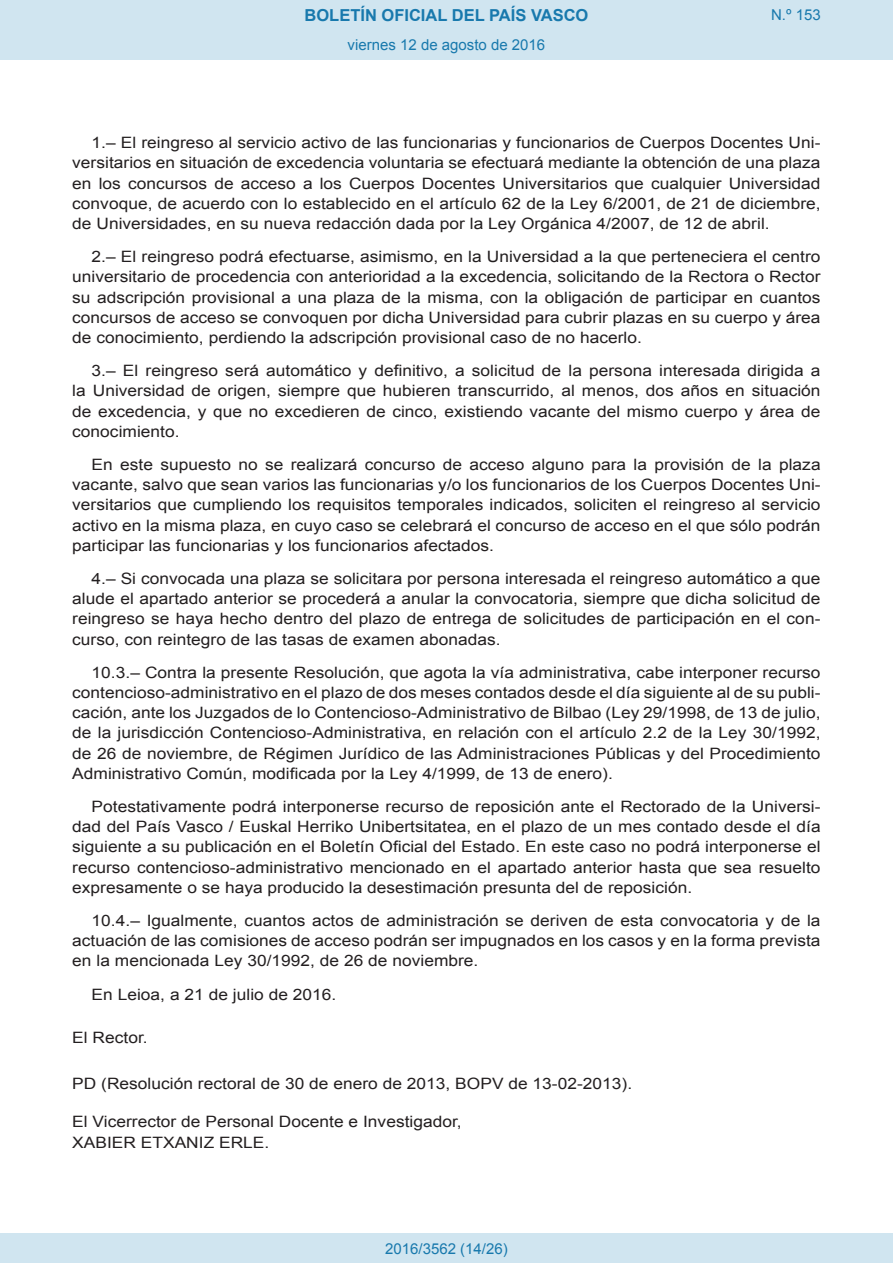
<style>
.page{position:relative;width:893px;height:1263px;background:#fff}
.page>*{position:absolute;margin:0;border:0;box-sizing:border-box;transform-origin:0 0}
.t1{font:700 16.5px "Arial";color:#1879ad}
.BOPVDetalle{font:15.6px/20.2px "Arial";color:#231f20;text-align:justify;scale:1.11 1}
.BOPVDisposicionTitul{font:15.6px "Arial";color:#231f20;scale:1.11 1}
.BOPVFirmaPuesto{font:15.6px "Arial";color:#231f20;scale:1.11 1}
.BOPVFirmaLugFec{font:15.6px "Arial";color:#231f20;scale:1.11 1}
.BOPVFirmaNombre{font:15.6px "Arial";color:#231f20;scale:1.11 1}
.Paginacion_Centro{font:15px "Arial";color:#1879ad}
</style>
<div class="page">
<div style="left:0;top:0;width:893px;height:60px;background:#d0e5f0"></div>
<div style="left:0;top:1233px;width:893px;height:30px;background:#d0e5f0"></div>
<p class="t1" style="left:305px;top:4px;width:285px">BOLETÍN OFICIAL DEL PAÍS VASCO</p>
<p class="Paginacion_Centro" style="left:348px;top:35px;width:199px">viernes 12 de agosto de 2016</p>
<p class="Paginacion_Centro" style="left:771px;top:5px;width:51px">N.º 153</p>
<p class="BOPVDetalle" style="left:72px;top:133px;width:676px;text-indent:19px">1.– El reingreso al servicio activo de las funcionarias y funcionarios de Cuerpos Docentes Uni&shy;versitarios en situación de excedencia voluntaria se efectuará mediante la obtención de una plaza en los concursos de acceso a los Cuerpos Docentes Universitarios que cualquier Universidad convoque, de acuerdo con lo establecido en el artículo 62 de la Ley 6/2001, de 21 de diciembre, de Universidades, en su nueva redacción dada por la Ley Orgánica 4/2007, de 12 de abril.</p>
<p class="BOPVDetalle" style="left:72px;top:247px;width:676px;text-indent:19px">2.– El reingreso podrá efectuarse, asimismo, en la Universidad a la que perteneciera el centro universitario de procedencia con anterioridad a la excedencia, solicitando de la Rectora o Rector su adscripción provisional a una plaza de la misma, con la obligación de participar en cuantos concursos de acceso se convoquen por dicha Universidad para cubrir plazas en su cuerpo y área de conocimiento, perdiendo la adscripción provisional caso de no hacerlo.</p>
<p class="BOPVDetalle" style="left:72px;top:361px;width:676px;text-indent:19px">3.– El reingreso será automático y definitivo, a solicitud de la persona interesada dirigida a la Universidad de origen, siempre que hubieren transcurrido, al menos, dos años en situación de excedencia, y que no excedieren de cinco, existiendo vacante del mismo cuerpo y área de conocimiento.</p>
<p class="BOPVDetalle" style="left:72px;top:454px;width:676px;text-indent:19px">En este supuesto no se realizará concurso de acceso alguno para la provisión de la plaza vacante, salvo que sean varios las funcionarias y/o los funcionarios de los Cuerpos Docentes Uni&shy;versitarios que cumpliendo los requisitos temporales indicados, soliciten el reingreso al servicio activo en la misma plaza, en cuyo caso se celebrará el concurso de acceso en el que sólo podrán participar las funcionarias y los funcionarios afectados.</p>
<p class="BOPVDetalle" style="left:72px;top:568px;width:676px;text-indent:19px">4.– Si convocada una plaza se solicitara por persona interesada el reingreso automático a que alude el apartado anterior se procederá a anular la convocatoria, siempre que dicha solicitud de reingreso se haya hecho dentro del plazo de entrega de solicitudes de participación en el con&shy;curso, con reintegro de las tasas de examen abonadas.</p>
<p class="BOPVDetalle" style="left:72px;top:662px;width:676px;text-indent:19px">10.3.– Contra la presente Resolución, que agota la vía administrativa, cabe interponer recurso contencioso-administrativo en el plazo de dos meses contados desde el día siguiente al de su publi&shy;cación, ante los Juzgados de lo Contencioso-Administrativo de Bilbao (Ley 29/1998, de 13 de julio, de la jurisdicción Contencioso-Administrativa, en relación con el artículo 2.2 de la Ley 30/1992, de 26 de noviembre, de Régimen Jurídico de las Administraciones Públicas y del Procedimiento Administrativo Común, modificada por la Ley 4/1999, de 13 de enero).</p>
<p class="BOPVDetalle" style="left:72px;top:796px;width:676px;text-indent:19px">Potestativamente podrá interponerse recurso de reposición ante el Rectorado de la Universi&shy;dad del País Vasco / Euskal Herriko Unibertsitatea, en el plazo de un mes contado desde el día siguiente a su publicación en el Boletín Oficial del Estado. En este caso no podrá interponerse el recurso contencioso-administrativo mencionado en el apartado anterior hasta que sea resuelto expresamente o se haya producido la desestimación presunta del de reposición.</p>
<p class="BOPVDetalle" style="left:72px;top:910px;width:676px;text-indent:19px">10.4.– Igualmente, cuantos actos de administración se deriven de esta convocatoria y de la actuación de las comisiones de acceso podrán ser impugnados en los casos y en la forma prevista en la mencionada Ley 30/1992, de 26 de noviembre.</p>
<p class="BOPVFirmaLugFec" style="left:92px;top:984px;width:222px">En Leioa, a 21 de julio de 2016.</p>
<p class="BOPVDisposicionTitul" style="left:72px;top:1027px;width:69px">El Rector.</p>
<p class="BOPVDisposicionTitul" style="left:72px;top:1073px;width:506px">PD (Resolución rectoral de 30 de enero de 2013, BOPV de 13-02-2013).</p>
<p class="BOPVFirmaPuesto" style="left:72px;top:1111px;width:352px">El Vicerrector de Personal Docente e Investigador,</p>
<p class="BOPVFirmaNombre" style="left:72px;top:1132px;width:179px">XABIER ETXANIZ ERLE.</p>
<p class="Paginacion_Centro" style="left:385px;top:1238px;width:124px">2016/3562 (14/26)</p>
</div>
